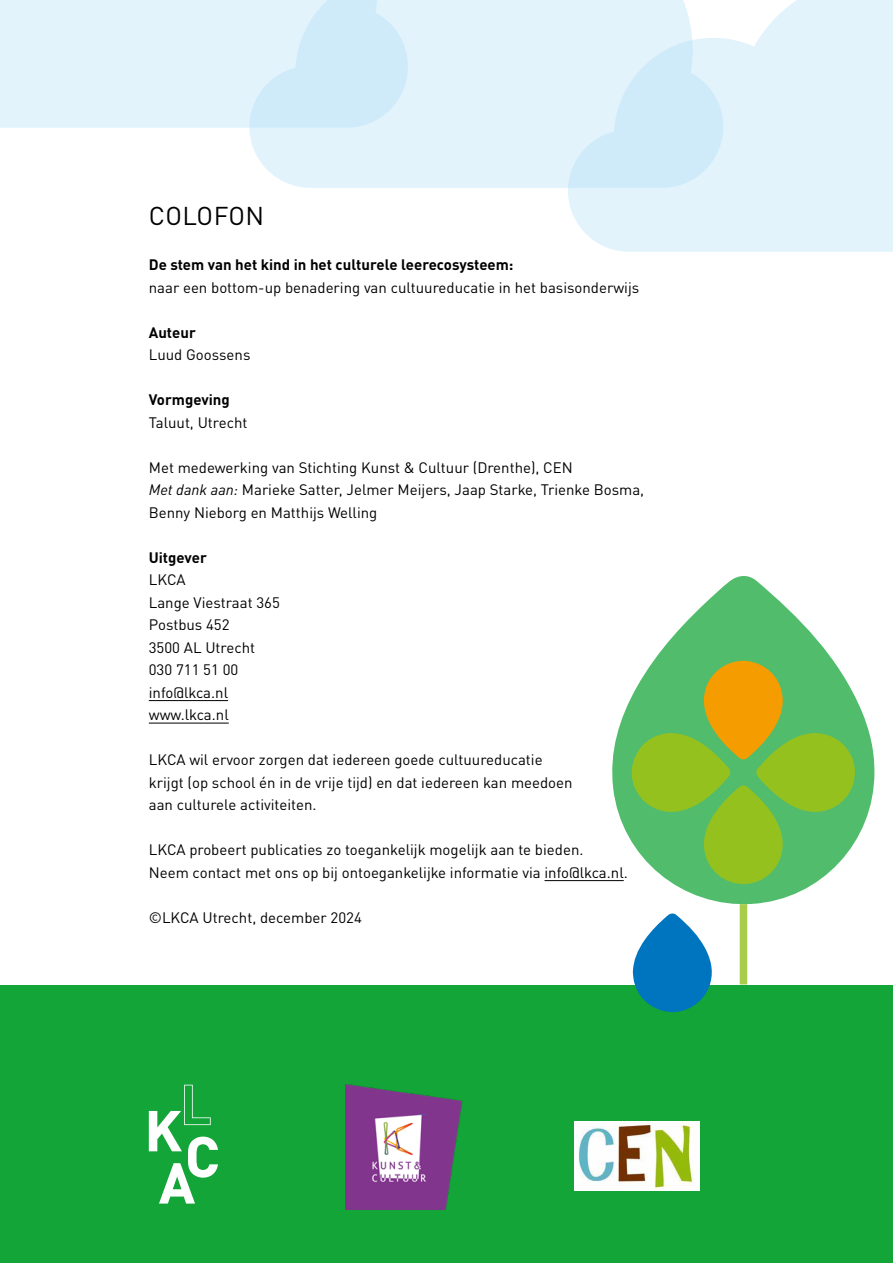
<style>
.page{position:relative;width:893px;height:1263px;background:#fff}
.page>*{position:absolute;margin:0;border:0;box-sizing:border-box;transform-origin:0 0}
.KOP_hoofdstuk{font:25.5px "DINOT";letter-spacing:.015em;color:#000}
.PLAT{font:15px/22.5px "DINOT";color:#000}
.PLAT-2{font:700 15px "DINOT";color:#000}
.s1{font-style:italic}
</style>
<div class="page">
<div style="left:0;top:985px;width:893px;height:278px;background:#13a538"></div>
<div style="left:0;top:0;width:249px;height:128px;background:#e2f3fc"></div>
<svg style="left:249px;top:0;width:319px;height:188px;background:#ddf1fb"></svg>
<svg style="left:568px;top:0;width:325px;height:252px;background:#e0f2fb"></svg>
<svg style="left:611px;top:576px;width:264px;height:330px"></svg>
<svg style="left:630px;top:659px;width:226px;height:226px;background:#82bd4e"></svg>
<div style="left:740px;top:904px;width:7px;height:80px;background:#a9cc4a"></div>
<svg style="left:633px;top:913px;width:79px;height:100px"></svg>
<hr style="left:149px;top:700px;width:79px;height:1px;background:#000">
<hr style="left:149px;top:723px;width:80px;height:1px;background:#000">
<hr style="left:544px;top:880px;width:80px;height:1px;background:#000">
<svg style="left:149px;top:1085px;width:69px;height:118px"></svg>
<img style="left:345px;top:1084px;width:118px;height:125px">
<img style="left:574px;top:1121px;width:125px;height:69px">
<h3 class="KOP_hoofdstuk" style="left:149px;top:200px;width:117px">COLOFON</h3>
<p class="PLAT-2" style="left:149px;top:255px;width:366px">De stem van het kind in het culturele leerecosysteem:</p>
<p class="PLAT" style="left:149px;top:276px;width:492px">naar een bottom-up benadering van cultuureducatie in het basisonderwijs</p>
<p class="PLAT-2" style="left:149px;top:322px;width:49px">Auteur</p>
<p class="PLAT" style="left:149px;top:343px;width:103px">Luud Goossens</p>
<p class="PLAT-2" style="left:149px;top:390px;width:83px">Vormgeving</p>
<p class="PLAT" style="left:149px;top:411px;width:100px">Taluut, Utrecht</p>
<p class="PLAT" style="left:149px;top:456px;width:425px">Met medewerking van Stichting Kunst &amp; Cultuur (Drenthe), CEN</p>
<p class="PLAT" style="left:149px;top:478px;width:497px"><span class="s1">Met dank aan:</span> Marieke Satter, Jelmer Meijers, Jaap Starke, Trienke Bosma,<br>Benny Nieborg en Matthijs Welling</p>
<p class="PLAT-2" style="left:149px;top:547px;width:60px">Uitgever</p>
<p class="PLAT" style="left:149px;top:568px;width:38px">LKCA</p>
<p class="PLAT" style="left:149px;top:591px;width:133px">Lange Viestraat 365</p>
<p class="PLAT" style="left:149px;top:613px;width:82px">Postbus 452</p>
<p class="PLAT" style="left:149px;top:636px;width:108px">3500 AL Utrecht</p>
<p class="PLAT" style="left:149px;top:658px;width:91px">030 711 51 00</p>
<p class="PLAT" style="left:149px;top:681px;width:81px">info@lkca.nl</p>
<p class="PLAT" style="left:149px;top:703px;width:81px">www.lkca.nl</p>
<p class="PLAT" style="left:149px;top:748px;width:395px">LKCA wil ervoor zorgen dat iedereen goede cultuureducatie</p>
<p class="PLAT" style="left:149px;top:771px;width:425px">krijgt (op school én in de vrije tijd) en dat iedereen kan meedoen</p>
<p class="PLAT" style="left:149px;top:793px;width:169px">aan culturele activiteiten.</p>
<p class="PLAT" style="left:149px;top:838px;width:436px">LKCA probeert publicaties zo toegankelijk mogelijk aan te bieden.</p>
<p class="PLAT" style="left:149px;top:861px;width:480px">Neem contact met ons op bij ontoegankelijke informatie via info@lkca.nl.</p>
<p class="PLAT" style="left:149px;top:906px;width:215px">©LKCA Utrecht, december 2024</p>
</div>
